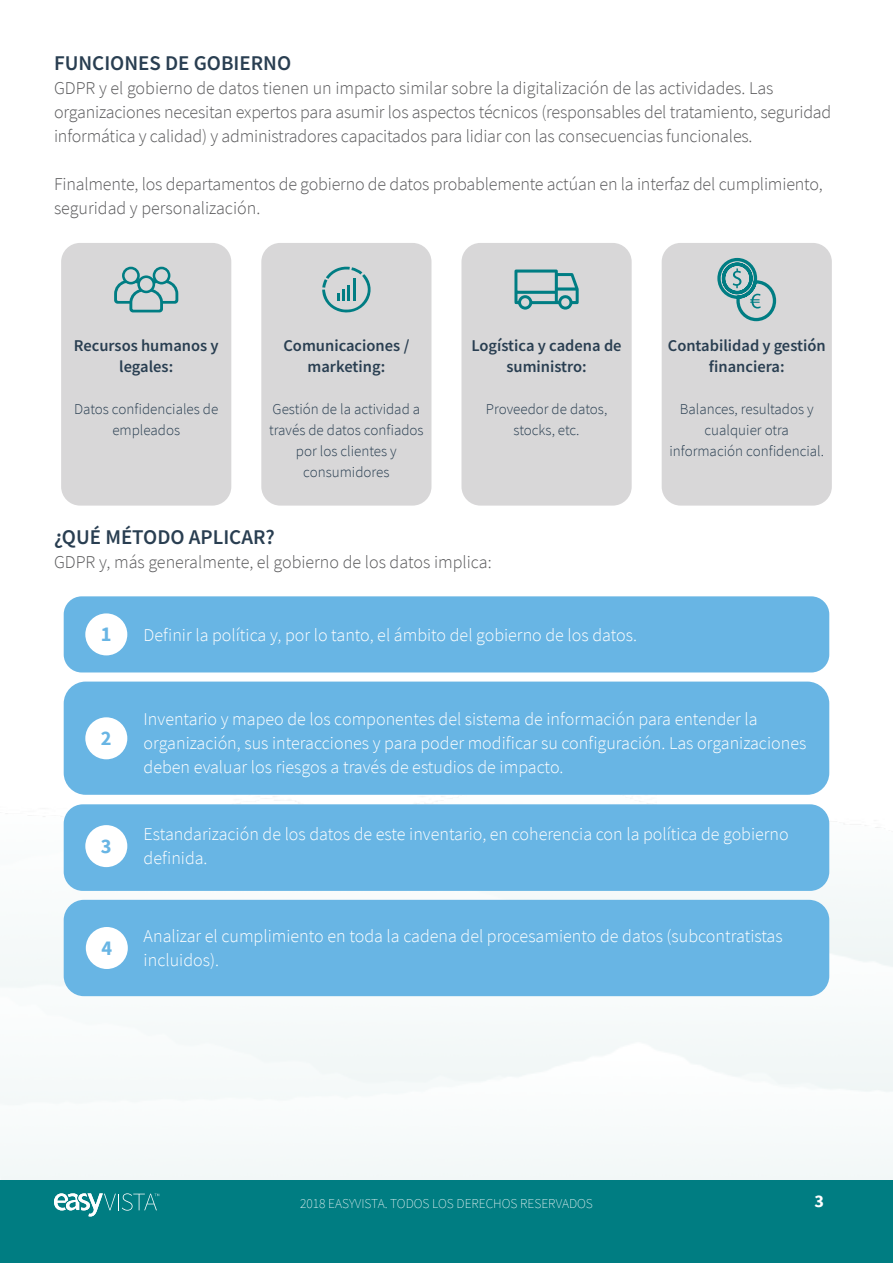
<style>
.page{position:relative;width:893px;height:1263px;background:#fff}
.page>*{position:absolute;margin:0;border:0;box-sizing:border-box;transform-origin:0 0}
.t1{font:600 21px "Source Sans Pro";color:#293e51}
.t2{font:700 21px "Source Sans Pro";color:#68b5e4}
.t3{font:300 18px/24px "Source Sans Pro";letter-spacing:-.01em;color:#59595b}
.t4{font:300 18px/24px "Source Sans Pro";color:#fff}
.t5{font:700 18px "Source Sans Pro";color:#fff}
.t6{font:600 16.5px/21px "Source Sans Pro";color:#293e51;text-align:center}
.t7{font:300 15px/21px "Source Sans Pro";color:#293e51;text-align:center}
.t8{font:200 13.5px "Source Sans Pro";color:#fff}
</style>
<div class="page">
<div style="left:0;top:1180px;width:893px;height:83px;background:#007d82"></div>
<svg style="left:54px;top:1193px;width:105px;height:23px"></svg>
<div style="left:61px;top:243px;width:170px;height:263px;background:#d8d7d8;border-radius:19px"></div>
<div style="left:261px;top:243px;width:170px;height:263px;background:#d8d7d8;border-radius:19px"></div>
<div style="left:461px;top:243px;width:171px;height:263px;background:#d8d7d8;border-radius:19px"></div>
<div style="left:662px;top:243px;width:170px;height:263px;background:#d8d7d8;border-radius:19px"></div>
<svg style="left:114px;top:267px;width:64px;height:45px"></svg>
<svg style="left:322px;top:266px;width:49px;height:47px"></svg>
<svg style="left:514px;top:270px;width:65px;height:40px"></svg>
<svg style="left:717px;top:257px;width:60px;height:65px"></svg>
<div style="left:64px;top:596px;width:765px;height:76px;background:#68b5e4;border-radius:18px"></div>
<div style="left:85px;top:613px;width:42px;height:42px;background:#fff;border-radius:50%"></div>
<div style="left:64px;top:682px;width:765px;height:113px;background:#68b5e4;border-radius:22px"></div>
<div style="left:85px;top:717px;width:42px;height:42px;background:#fff;border-radius:50%"></div>
<div style="left:64px;top:804px;width:765px;height:87px;background:#68b5e4;border-radius:19px"></div>
<div style="left:85px;top:825px;width:42px;height:42px;background:#fff;border-radius:50%"></div>
<div style="left:64px;top:900px;width:765px;height:96px;background:#68b5e4;border-radius:20px"></div>
<div style="left:86px;top:927px;width:42px;height:42px;background:#fff;border-radius:50%"></div>
<p class="t1" style="left:54px;top:49px;width:239px">FUNCIONES DE GOBIERNO</p>
<p class="t3" style="left:54px;top:76px;width:779px">GDPR y el gobierno de datos tienen un impacto similar sobre la digitalización de las actividades. Las organizaciones necesitan expertos para asumir los aspectos técnicos (responsables del tratamiento, seguridad informática y calidad) y administradores capacitados para lidiar con las consecuencias funcionales.</p>
<p class="t3" style="left:54px;top:172px;width:770px">Finalmente, los departamentos de gobierno de datos probablemente actúan en la interfaz del cumplimiento, seguridad y personalización.</p>
<p class="t6" style="left:74px;top:334px;width:146px">Recursos humanos y legales:</p>
<p class="t7" style="left:74px;top:398px;width:146px">Datos confidenciales de empleados</p>
<p class="t6" style="left:283px;top:334px;width:127px">Comunicaciones / marketing:</p>
<p class="t7" style="left:269px;top:398px;width:156px">Gestión de la actividad a través de datos confiados por los clientes y consumidores</p>
<p class="t6" style="left:471px;top:334px;width:152px">Logística y cadena de suministro:</p>
<p class="t7" style="left:486px;top:398px;width:123px">Proveedor de datos, stocks, etc.</p>
<p class="t1" style="left:54px;top:523px;width:222px">¿QUÉ MÉTODO APLICAR?</p>
<p class="t3" style="left:54px;top:550px;width:439px">GDPR y, más generalmente, el gobierno de los datos implica:</p>
<p class="t2" style="left:101px;top:620px;width:12px">1</p>
<p class="t4" style="left:144px;top:623px;width:495px">Definir la política y, por lo tanto, el ámbito del gobierno de los datos.</p>
<p class="t6" style="left:668px;top:334px;width:159px">Contabilidad y gestión financiera:</p>
<p class="t7" style="left:669px;top:398px;width:156px">Balances, resultados y cualquier otra información confidencial.</p>
<p class="t2" style="left:101px;top:724px;width:12px">2</p>
<p class="t2" style="left:101px;top:832px;width:12px">3</p>
<p class="t2" style="left:101px;top:934px;width:12px">4</p>
<p class="t4" style="left:144px;top:707px;width:664px">Inventario y mapeo de los componentes del sistema de información para entender la organización, sus interacciones y para poder modificar su configuración. Las organizaciones deben evaluar los riesgos a través de estudios de impacto.</p>
<p class="t4" style="left:144px;top:822px;width:647px">Estandarización de los datos de este inventario, en coherencia con la política de gobierno definida.</p>
<p class="t4" style="left:144px;top:924px;width:641px">Analizar el cumplimiento en toda la cadena del procesamiento de datos (subcontratistas incluidos).</p>
<p class="t8" style="left:300px;top:1196px;width:294px">2018 EASYVISTA. TODOS LOS DERECHOS RESERVADOS</p>
<p class="t5" style="left:814px;top:1189px;width:11px">3</p>
</div>
